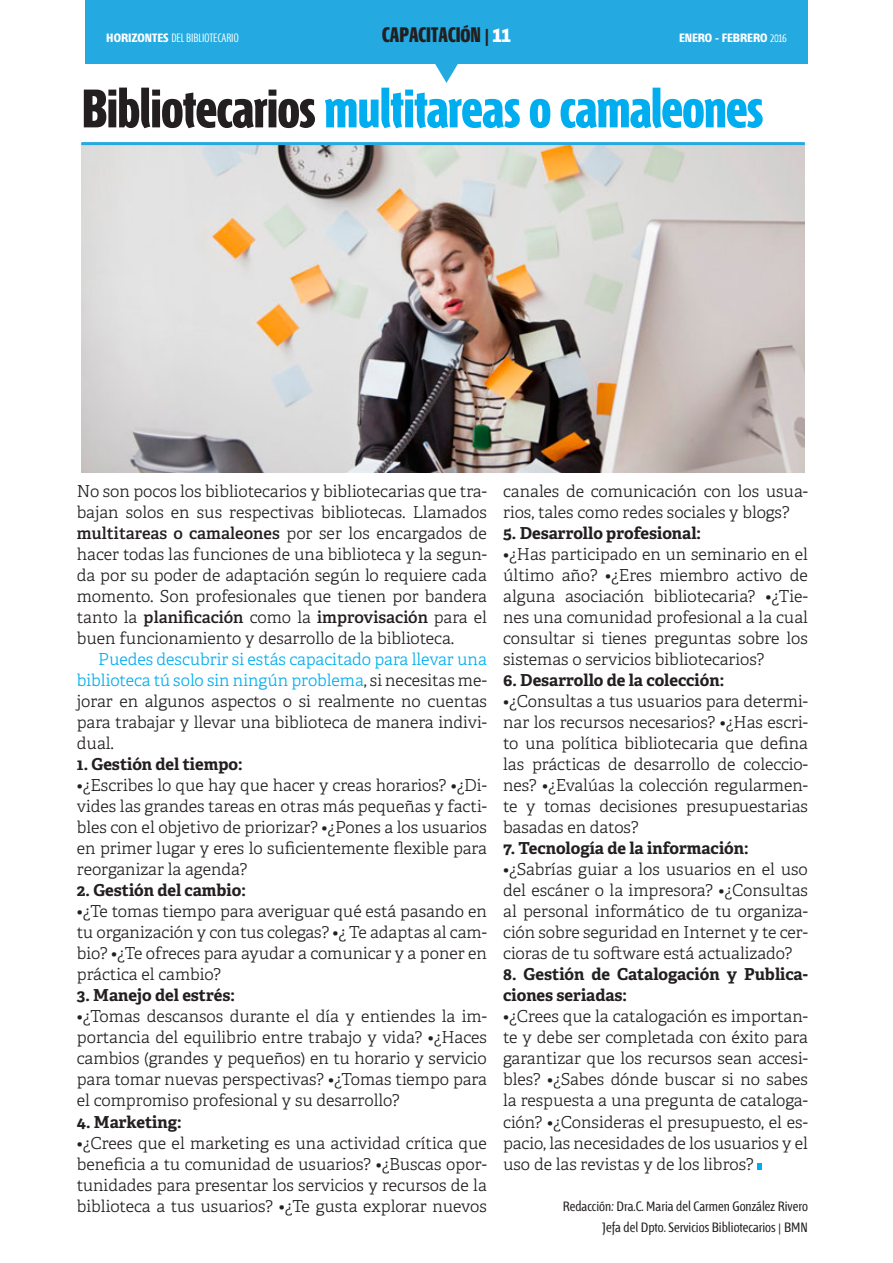
<style>
.page{position:relative;width:893px;height:1263px;background:#fff}
.page>*{position:absolute;margin:0;border:0;box-sizing:border-box;transform-origin:0 0}
.t1{font:700 54px "Fontana ND Ll";letter-spacing:-.01em;color:#00aeef}
.t2{font:700 21px "Fontana ND Ll";color:#231f20}
.t3{font:300 16.5px/21px "Adelle";color:#231f20;text-align:justify}
.t4{font:700 16.5px/21px "Adelle";color:#231f20}
.t5{font:13.5px/21px "Fontana ND Cc Os F";color:#231f20;text-align:right}
.t6{font:300 12px "Fontana ND Ee Os F";color:#fff}
.t7{font:700 12px "Fontana ND Ee SC";color:#fff}
.s1{color:#fff}
.s2{font-weight:700}
.s3{font-weight:300}
.s4{color:#231f20}
.s5{font-weight:600}
.s6{color:#00aeef}
</style>
<div class="page">
<div style="left:85px;top:0;width:723px;height:63px;background:#24aae1"></div>
<svg style="left:434px;top:63px;width:25px;height:20px"></svg>
<img style="left:81px;top:145px;width:724px;height:327px">
<hr style="left:81px;top:142px;width:724px;height:3px;background:#24aae1">
<svg style="left:757px;top:1163px;width:5px;height:6px"></svg>
<p class="t2" style="left:382px;top:25px;width:130px">CAPACITACIÓN | <span class="s1">11</span></p>
<p class="t6" style="left:106px;top:32px;width:134px"><span class="s2">HORIZONTES</span> DEL BIBLIOTECARIO</p>
<p class="t7" style="left:679px;top:32px;width:109px">ENERO - FEBRERO <span class="s3">2016</span></p>
<h1 class="t1" style="left:82px;top:83px;width:683px"><span class="s4">Bibliotecarios</span> multitareas o camaleones</h1>
<p class="t3" style="left:77px;top:481px;width:411px">No son pocos los bibliotecarios y bibliotecarias que tra&shy;bajan solos en sus respectivas bibliotecas. Llamados <span class="s5">multitareas o camaleones</span> por ser los encargados de hacer todas las funciones de una biblioteca y la segun&shy;da por su poder de adaptación según lo requiere cada momento. Son profesionales que tienen por bandera tanto la <span class="s5">planificación</span> como la <span class="s5">improvisación</span> para el buen funcionamiento y desarrollo de la biblioteca.</p>
<p class="t3" style="left:77px;top:649px;width:411px;text-indent:21px"><span class="s6">Puedes descubrir si estás capacitado para llevar una biblioteca tú solo sin ningún problema</span>, si necesitas me&shy;jorar en algunos aspectos o si realmente no cuentas para trabajar y llevar una biblioteca de manera indivi&shy;dual.</p>
<p class="t4" style="left:77px;top:754px;width:167px">1. Gestión del tiempo:</p>
<p class="t3" style="left:77px;top:775px;width:412px">•¿Escribes lo que hay que hacer y creas horarios? •¿Di&shy;vides las grandes tareas en otras más pequeñas y facti&shy;bles con el objetivo de priorizar? •¿Pones a los usuarios en primer lugar y eres lo suficientemente flexible para reorganizar la agenda?</p>
<p class="t4" style="left:77px;top:880px;width:170px">2. Gestión del cambio:</p>
<p class="t3" style="left:77px;top:901px;width:411px">•¿Te tomas tiempo para averiguar qué está pasando en tu organización y con tus colegas? •¿ Te adaptas al cam&shy;bio? •¿Te ofreces para ayudar a comunicar y a poner en práctica el cambio?</p>
<p class="t4" style="left:77px;top:985px;width:160px">3. Manejo del estrés:</p>
<p class="t3" style="left:77px;top:1006px;width:412px">•¿Tomas descansos durante el día y entiendes la im&shy;portancia del equilibrio entre trabajo y vida? •¿Haces cambios (grandes y pequeños) en tu horario y servicio para tomar nuevas perspectivas? •¿Tomas tiempo para el compromiso profesional y su desarrollo?</p>
<p class="t4" style="left:77px;top:1111px;width:106px">4. Marketing:</p>
<p class="t3" style="left:77px;top:1132px;width:412px">•¿Crees que el marketing es una actividad crítica que beneficia a tu comunidad de usuarios? •¿Buscas opor&shy;tunidades para presentar los servicios y recursos de la biblioteca a tus usuarios? •¿Te gusta explorar nuevos</p>
<p class="t3" style="left:503px;top:481px;width:306px">canales de comunicación con los usua&shy;rios, tales como redes sociales y blogs?</p>
<p class="t4" style="left:503px;top:523px;width:199px">5. Desarrollo profesional:</p>
<p class="t3" style="left:503px;top:544px;width:306px">•¿Has participado en un seminario en el último año? •¿Eres miembro activo de alguna asociación bibliotecaria? •¿Tie&shy;nes una comunidad profesional a la cual consultar si tienes preguntas sobre los sistemas o servicios bibliotecarios?</p>
<p class="t4" style="left:503px;top:670px;width:222px">6. Desarrollo de la colección:</p>
<p class="t3" style="left:503px;top:691px;width:306px">•¿Consultas a tus usuarios para determi&shy;nar los recursos necesarios? •¿Has escri&shy;to una política bibliotecaria que defina las prácticas de desarrollo de coleccio&shy;nes? •¿Evalúas la colección regularmen&shy;te y tomas decisiones presupuestarias basadas en datos?</p>
<p class="t4" style="left:503px;top:838px;width:247px">7. Tecnología de la información:</p>
<p class="t3" style="left:503px;top:859px;width:306px">•¿Sabrías guiar a los usuarios en el uso del escáner o la impresora? •¿Consultas al personal informático de tu organiza&shy;ción sobre seguridad en Internet y te cer&shy;cioras de tu software está actualizado?</p>
<p class="t4" style="left:503px;top:964px;width:306px">8. Gestión de Catalogación y Publica&shy;ciones seriadas:</p>
<p class="t3" style="left:503px;top:1006px;width:306px">•¿Crees que la catalogación es importan&shy;te y debe ser completada con éxito para garantizar que los recursos sean accesi&shy;bles? •¿Sabes dónde buscar si no sabes la respuesta a una pregunta de cataloga&shy;ción? •¿Consideras el presupuesto, el es&shy;pacio, las necesidades de los usuarios y el uso de las revistas y de los libros?</p>
<p class="t5" style="left:563px;top:1197px;width:247px">Redacción: Dra.C. Maria del Carmen González Rivero<br>Jefa del Dpto. Servicios Bibliotecarios | BMN</p>
</div>
